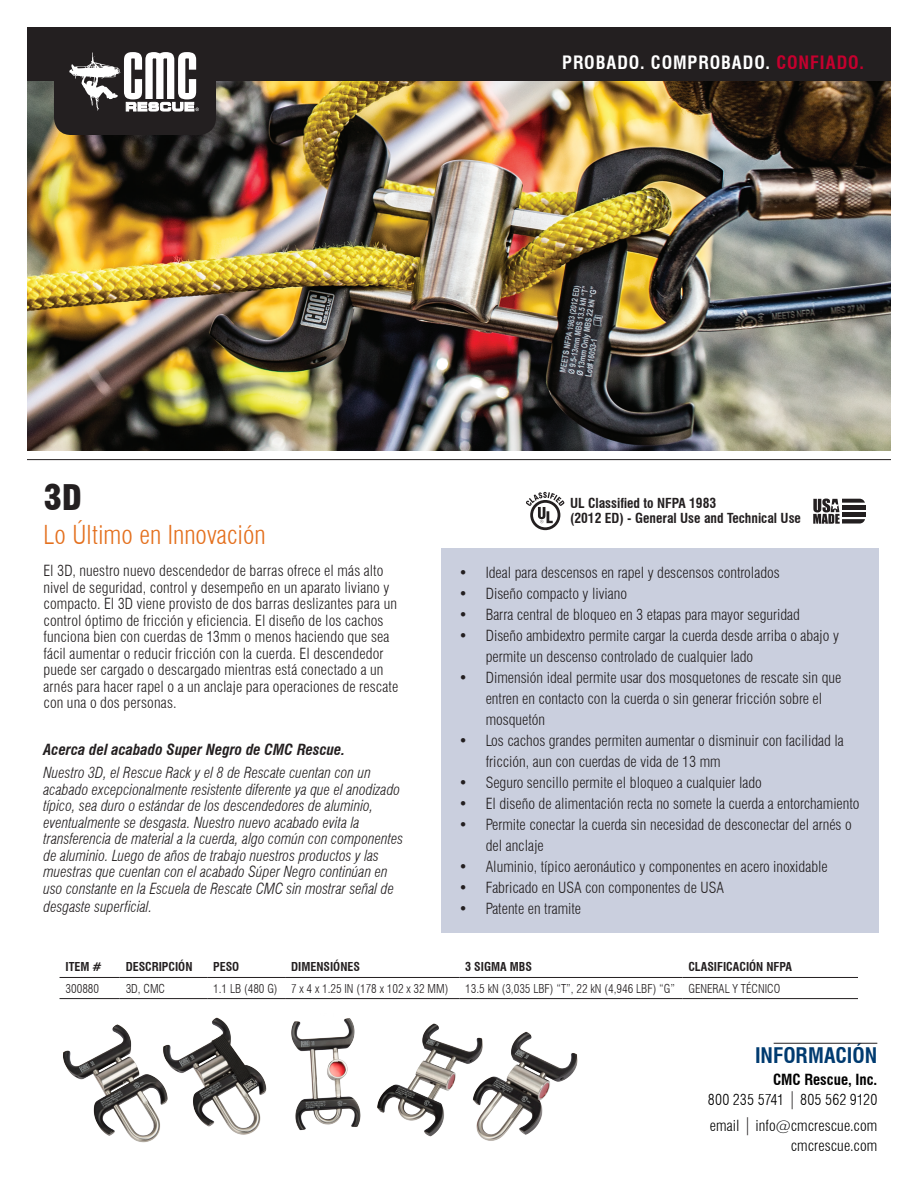
<style>
.page{position:relative;width:918px;height:1188px;background:#fff}
.page>*{position:absolute;margin:0;border:0;box-sizing:border-box;transform-origin:0 0}
.NEW{font:900 condensed 34.5px "Swiss 721 BT";color:#231f20}
.subtitle{font:300 condensed 25.5px "Swiss 721 BT";color:#e4701e}
.t1{font:700 condensed 21px "Swiss 721 BT";color:#003b70}
.Product_Callout{font:700 condensed 18px "Swiss 721 BT";letter-spacing:.05em;color:#fff}
.Body_Copy{font:300 condensed 15px/16.5px "Swiss 721 BT";color:#231f20}
.Body_Copy-2{font:italic 300 condensed 15px/16.5px "Swiss 721 BT";color:#231f20}
.t2{font:300 condensed 15px "Swiss 721 BT";letter-spacing:.005em;color:#000}
.Body_Copy-3{font:italic 700 condensed 15px "Swiss 721 BT";color:#231f20}
.t3{font:700 condensed 15px "Swiss 721 BT";color:#000}
.Product_Certificatio{font:700 condensed 13.5px/15px "Swiss 721 BT";color:#231f20}
.t4{font:300 condensed 12px "Swiss 721 BT";color:#231f20}
.t5{font:700 condensed 12px "Swiss 721 BT";color:#231f20}
.s1{color:#c5002e}
.s2{font-size:18px;color:#231f20}
</style>
<div class="page">
<img style="left:27px;top:135px;width:864px;height:316px">
<div style="left:441px;top:548px;width:437px;height:385px;background:#cacfde"></div>
<img style="left:27px;top:27px;width:864px;height:108px">
<svg style="left:69px;top:51px;width:130px;height:60px"></svg>
<hr style="left:774px;top:1043px;width:103px;height:1px;background:#231f20">
<img style="left:63px;top:1024px;width:92px;height:119px">
<img style="left:147px;top:1017px;width:120px;height:121px">
<img style="left:291px;top:1018px;width:70px;height:113px">
<img style="left:377px;top:1023px;width:88px;height:114px">
<img style="left:465px;top:1031px;width:113px;height:110px">
<hr style="left:27px;top:459px;width:864px;height:1px;background:#231f20">
<svg style="left:526px;top:492px;width:38px;height:38px"></svg>
<svg style="left:813px;top:499px;width:52px;height:25px"></svg>
<hr style="left:60px;top:977px;width:60px;height:1px;background:#231f20">
<hr style="left:120px;top:977px;width:87px;height:1px;background:#231f20">
<hr style="left:207px;top:977px;width:78px;height:1px;background:#231f20">
<hr style="left:285px;top:977px;width:174px;height:1px;background:#231f20">
<hr style="left:459px;top:977px;width:223px;height:1px;background:#231f20">
<hr style="left:682px;top:977px;width:176px;height:1px;background:#231f20">
<hr style="left:60px;top:998px;width:60px;height:1px;background:#231f20">
<hr style="left:120px;top:998px;width:87px;height:1px;background:#231f20">
<hr style="left:207px;top:998px;width:78px;height:1px;background:#231f20">
<hr style="left:285px;top:998px;width:174px;height:1px;background:#231f20">
<hr style="left:459px;top:998px;width:223px;height:1px;background:#231f20">
<hr style="left:682px;top:998px;width:176px;height:1px;background:#231f20">
<p class="Product_Callout" style="left:562px;top:51px;width:303px">PROBADO. COMPROBADO. <span class="s1">CONFIADO.</span></p>
<p class="NEW" style="left:44px;top:477px;width:40px">3D</p>
<p class="subtitle" style="left:44px;top:519px;width:224px">Lo Último en Innovación</p>
<p class="Body_Copy" style="left:44px;top:563px;width:356px">El 3D, nuestro nuevo descendedor de barras ofrece el más alto nivel de seguridad, control y desempeño en un aparato liviano y compacto. El 3D viene provisto de dos barras deslizantes para un control óptimo de fricción y eficiencia. El diseño de los cachos funciona bien con cuerdas de 13mm o menos haciendo que sea fácil aumentar o reducir fricción con la cuerda. El descendedor puede ser cargado o descargado mientras está conectado a un arnés para hacer rapel o a un anclaje para operaciones de rescate con una o dos personas.</p>
<p class="Body_Copy-3" style="left:44px;top:741px;width:303px">Acerca del acabado Super Negro de CMC Rescue.</p>
<p class="Body_Copy-2" style="left:44px;top:765px;width:361px">Nuestro 3D, el Rescue Rack y el 8 de Rescate cuentan con un acabado excepcionalmente resistente diferente ya que el anodizado típico, sea duro o estándar de los descendedores de aluminio, eventualmente se desgasta. Nuestro nuevo acabado evita la transferencia de material a la cuerda, algo común con componentes de aluminio. Luego de años de trabajo nuestros productos y las muestras que cuentan con el acabado Súper Negro continúan en uso constante en la Escuela de Rescate CMC sin mostrar señal de</p>
<p class="Body_Copy-2" style="left:44px;top:898px;width:110px">desgaste superficial.</p>
<p class="Product_Certificatio" style="left:570px;top:496px;width:232px">UL Classified to NFPA 1983<br>(2012 ED) - General Use and Technical Use</p>
<p class="Body_Copy" style="left:459px;top:564px;width:323px">• Ideal para descensos en rapel y descensos controlados</p>
<p class="Body_Copy" style="left:459px;top:585px;width:170px">• Diseño compacto y liviano</p>
<p class="Body_Copy" style="left:459px;top:606px;width:343px">• Barra central de bloqueo en 3 etapas para mayor seguridad</p>
<p class="Body_Copy" style="left:486px;top:625px;width:355px;line-height:21px;text-indent:-27px">• Diseño ambidextro permite cargar la cuerda desde arriba o abajo y permite un descenso controlado de cualquier lado</p>
<p class="Body_Copy" style="left:486px;top:667px;width:357px;line-height:21px;text-indent:-27px">• Dimensión ideal permite usar dos mosquetones de rescate sin que entren en contacto con la cuerda o sin generar fricción sobre el mosquetón</p>
<p class="Body_Copy" style="left:486px;top:730px;width:360px;line-height:21px;text-indent:-27px">• Los cachos grandes permiten aumentar o disminuir con facilidad la fricción, aun con cuerdas de vida de 13 mm</p>
<p class="Body_Copy" style="left:459px;top:774px;width:305px">• Seguro sencillo permite el bloqueo a cualquier lado</p>
<p class="Body_Copy" style="left:459px;top:795px;width:402px">• El diseño de alimentación recta no somete la cuerda a entorchamiento</p>
<p class="Body_Copy" style="left:486px;top:814px;width:368px;line-height:21px;text-indent:-27px">• Permite conectar la cuerda sin necesidad de desconectar del arnés o del anclaje</p>
<p class="Body_Copy" style="left:459px;top:858px;width:371px">• Aluminio, típico aeronáutico y componentes en acero inoxidable</p>
<p class="Body_Copy" style="left:459px;top:879px;width:267px">• Fabricado en USA con componentes de USA</p>
<p class="Body_Copy" style="left:459px;top:900px;width:124px">• Patente en tramite</p>
<p class="t5" style="left:66px;top:960px;width:38px">ITEM #</p>
<p class="t5" style="left:126px;top:960px;width:68px">DESCRIPCIÓN</p>
<p class="t5" style="left:213px;top:960px;width:28px">PESO</p>
<p class="t5" style="left:291px;top:960px;width:70px">DIMENSIÓNES</p>
<p class="t5" style="left:465px;top:960px;width:68px">3 SIGMA MBS</p>
<p class="t5" style="left:688px;top:960px;width:105px">CLASIFICACIÓN NFPA</p>
<p class="t4" style="left:66px;top:981px;width:35px">300880</p>
<p class="t4" style="left:126px;top:981px;width:41px">3D, CMC</p>
<p class="t4" style="left:213px;top:981px;width:66px">1.1 LB (480 G)</p>
<p class="t4" style="left:291px;top:981px;width:159px">7 x 4 x 1.25 IN (178 x 102 x 32 MM)</p>
<p class="t4" style="left:465px;top:981px;width:211px">13.5 kN (3,035 LBF) “T”, 22 kN (4,946 LBF) “G”</p>
<p class="t4" style="left:688px;top:981px;width:93px">GENERAL Y TÉCNICO</p>
<p class="t1" style="left:755px;top:1043px;width:124px">INFORMACIÓN</p>
<p class="t3" style="left:773px;top:1071px;width:106px">CMC Rescue, Inc.</p>
<p class="t2" style="left:708px;top:1090px;width:171px">800 235 5741 <span class="s2">|</span> 805 562 9120</p>
<p class="t2" style="left:710px;top:1117px;width:169px">email <span class="s2">|</span> info@cmcrescue.com</p>
<p class="t2" style="left:791px;top:1136px;width:88px">cmcrescue.com</p>
</div>
